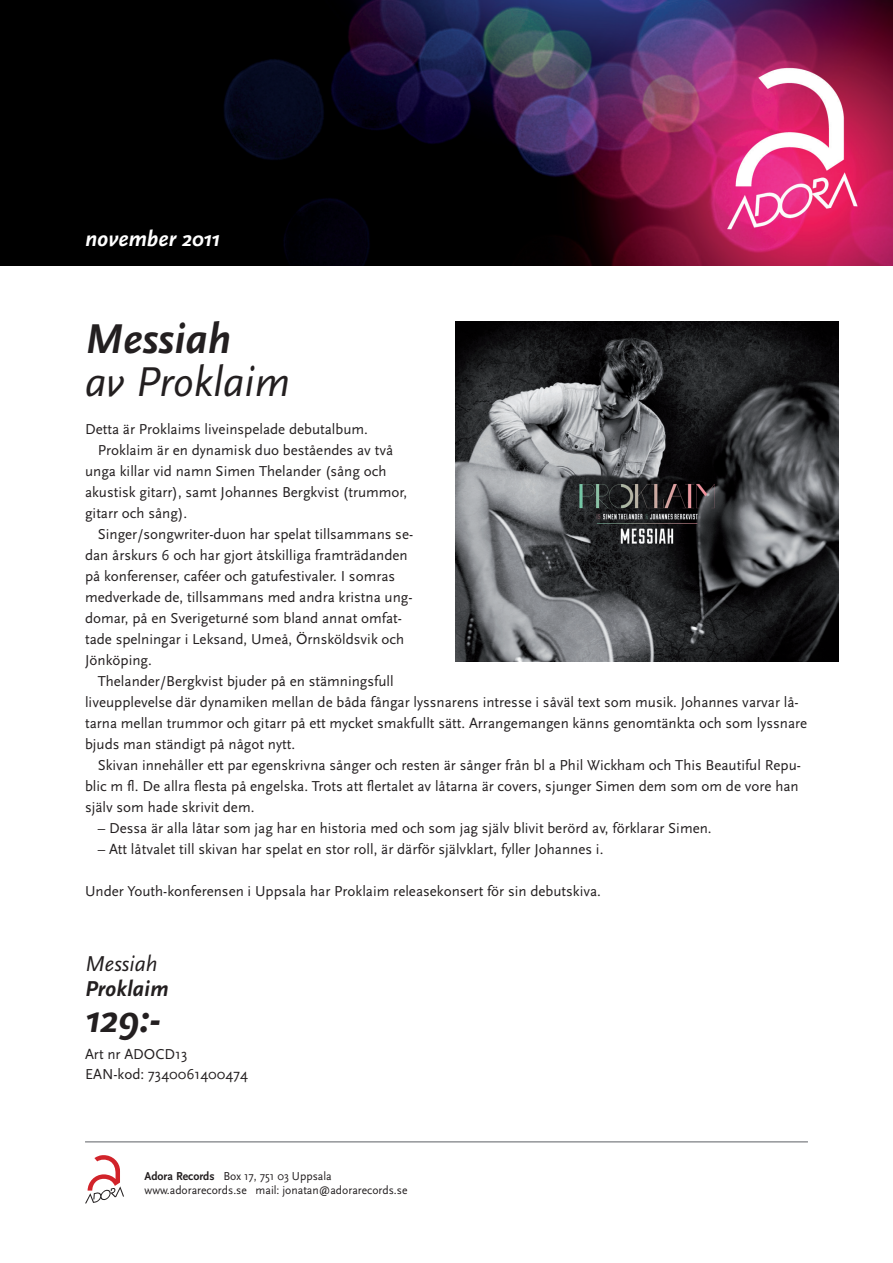
<style>
.page{position:relative;width:893px;height:1263px;background:#fff}
.page>*{position:absolute;margin:0;border:0;box-sizing:border-box;transform-origin:0 0}
.t1{font:italic 43.5px "Scala Sans";color:#231f20}
.t2{font:italic 700 43.5px "Scala Sans";color:#231f20}
.t3{font:italic 700 40.5px "Scala Sans";color:#231f20}
.t4{font:italic 700 22.5px "Scala Sans";color:#fff}
.t5{font:italic 700 22.5px "Scala Sans";color:#231f20}
.t6{font:italic 22.5px "Scala Sans";color:#231f20}
.t7{font:15px/19.5px "Scala Sans";color:#231f20}
.t8{font:12px/14.4px "Scala Sans";color:#231f20}
.s1{font-weight:700}
</style>
<div class="page">
<img style="left:0;top:0;width:893px;height:266px">
<hr style="left:85px;top:1141px;width:723px;height:1px;background:#939598">
<img style="left:455px;top:321px;width:384px;height:340px">
<svg style="left:85px;top:1155px;width:39px;height:48px"></svg>
<h3 class="t4" style="left:85px;top:227px;width:136px">november 2011</h3>
<h1 class="t2" style="left:85px;top:315px;width:147px">Messiah</h1>
<h1 class="t1" style="left:85px;top:358px;width:207px">av Proklaim</h1>
<p class="t7" style="left:85px;top:419px;width:284px">Detta är Proklaims liveinspelade debutalbum.</p>
<p class="t7" style="left:98px;top:440px;width:297px">Proklaim är en dynamisk duo beståendes av två</p>
<p class="t7" style="left:85px;top:461px;width:303px">unga killar vid namn Simen Thelander (sång och</p>
<p class="t7" style="left:85px;top:482px;width:324px">akustisk gitarr), samt Johannes Bergkvist (trummor,</p>
<p class="t7" style="left:85px;top:503px;width:104px">gitarr och sång).</p>
<p class="t7" style="left:98px;top:524px;width:317px">Singer/songwriter-duon har spelat tillsammans se-</p>
<p class="t7" style="left:85px;top:545px;width:324px">dan årskurs 6 och har gjort åtskilliga framträdanden</p>
<p class="t7" style="left:85px;top:566px;width:312px">på konferenser, caféer och gatufestivaler. I somras</p>
<p class="t7" style="left:85px;top:587px;width:329px">medverkade de, tillsammans med andra kristna ung-</p>
<p class="t7" style="left:85px;top:608px;width:318px">domar, på en Sverigeturné som bland annat omfat-</p>
<p class="t7" style="left:85px;top:629px;width:321px">tade spelningar i Leksand, Umeå, Örnsköldsvik och</p>
<p class="t7" style="left:85px;top:650px;width:68px">Jönköping.</p>
<p class="t7" style="left:98px;top:671px;width:297px">Thelander/Bergkvist bjuder på en stämningsfull</p>
<p class="t7" style="left:85px;top:692px;width:715px">liveupplevelse där dynamiken mellan de båda fångar lyssnarens intresse i såväl text som musik. Johannes varvar lå-</p>
<p class="t7" style="left:85px;top:713px;width:724px">tarna mellan trummor och gitarr på ett mycket smakfullt sätt. Arrangemangen känns genomtänkta och som lyssnare</p>
<p class="t7" style="left:85px;top:734px;width:212px">bjuds man ständigt på något nytt.</p>
<p class="t7" style="left:98px;top:755px;width:705px">Skivan innehåller ett par egenskrivna sånger och resten är sånger från bl a Phil Wickham och This Beautiful Repu-</p>
<p class="t7" style="left:85px;top:776px;width:715px">blic m fl. De allra flesta på engelska. Trots att flertalet av låtarna är covers, sjunger Simen dem som om de vore han</p>
<p class="t7" style="left:85px;top:797px;width:171px">själv som hade skrivit dem.</p>
<p class="t7" style="left:98px;top:818px;width:615px">– Dessa är alla låtar som jag har en historia med och som jag själv blivit berörd av, förklarar Simen.</p>
<p class="t7" style="left:98px;top:839px;width:507px">– Att låtvalet till skivan har spelat en stor roll, är därför självklart, fyller Johannes i.</p>
<p class="t7" style="left:85px;top:881px;width:517px">Under Youth-konferensen i Uppsala har Proklaim releasekonsert för sin debutskiva.</p>
<h3 class="t6" style="left:85px;top:951px;width:74px">Messiah</h3>
<h3 class="t5" style="left:85px;top:977px;width:85px">Proklaim</h3>
<h2 class="t3" style="left:85px;top:997px;width:77px">129:-</h2>
<p class="t7" style="left:85px;top:1045px;width:165px">Art nr ADOCD13<br>EAN-kod: 7340061400474</p>
<p class="t8" style="left:145px;top:1169px;width:264px"><span class="s1">Adora Records</span> Box 17, 751 03 Uppsala www.adorarecords.se mail: jonatan@adorarecords.se</p>
</div>
